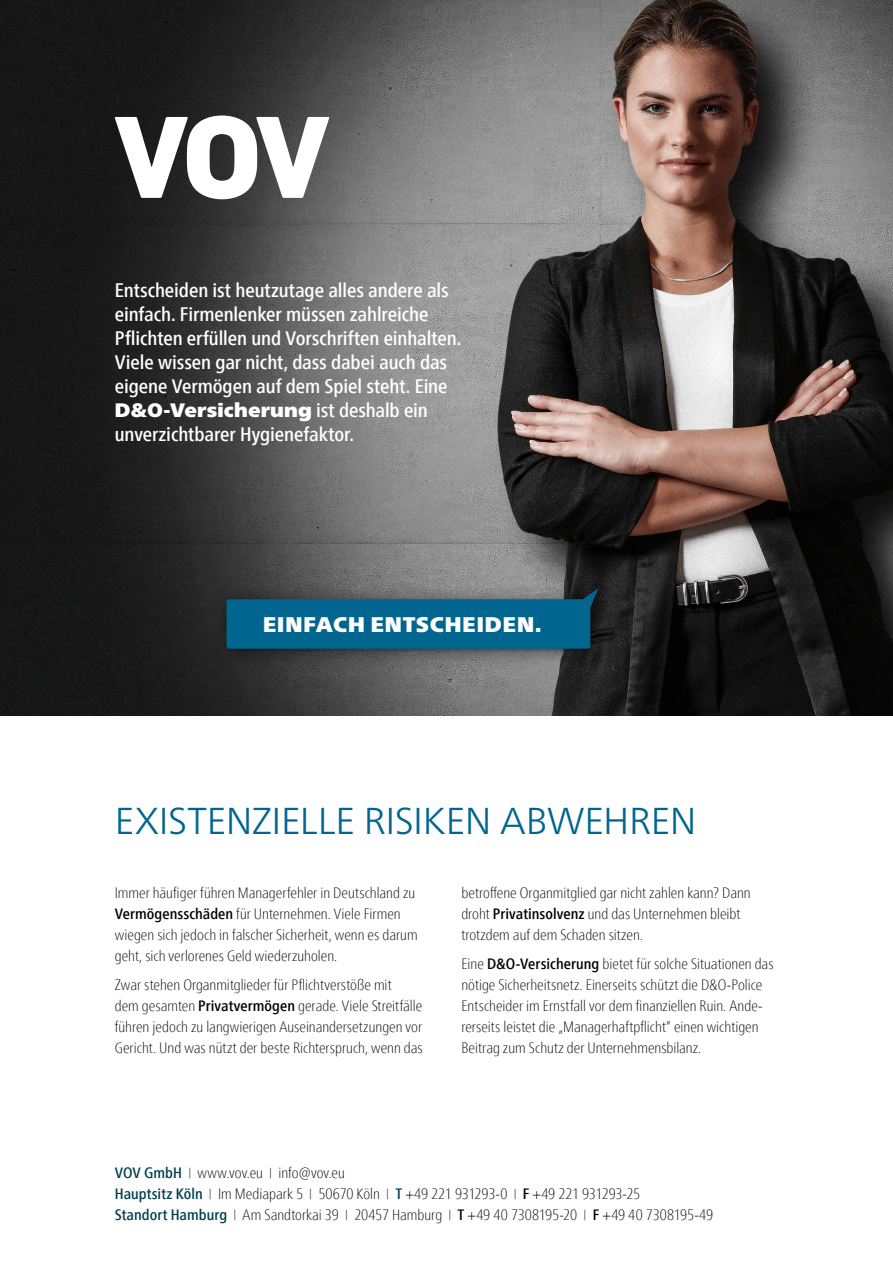
<style>
.page{position:relative;width:893px;height:1263px;background:#fff}
.page>*{position:absolute;margin:0;border:0;box-sizing:border-box;transform-origin:0 0}
.t1{font:300 37.5px "Frutiger Neue LT Pro";letter-spacing:-.01em;color:#00668f}
.t2{font:21.15px "Frutiger Neue LTW1 G X Black";letter-spacing:.045em;color:#fff}
.t3{font:500 condensed 19.5px/24px "Frutiger Neue LT Pro";letter-spacing:-.005em;color:#fff}
.t4{font:19.5px "Frutiger Neue LT Pro X Black";letter-spacing:.005em;color:#fff}
.t5{font:100 condensed 15px/21px "Frutiger Neue LT Pro";color:#000}
.s1{font-family:"Frutiger Neue LT Pro";font-weight:500;font-stretch:condensed}
.s2{font-weight:500}
.s3{font-weight:500;color:#003e50}
.s4{font-size:10.5px}
</style>
<div class="page">
<img style="left:0;top:0;width:893px;height:715px">
<div style="left:211px;top:575px;width:407px;height:96px;background:#000;opacity:.5"></div>
<img style="left:224px;top:585px;width:380px;height:69px">
<svg style="left:226px;top:588px;width:372px;height:61px;background:#126383"></svg>
<svg style="left:115px;top:115px;width:214px;height:84px"></svg>
<h3 class="t3" style="left:115px;top:278px;width:348px">Entscheiden ist heutzutage alles andere als einfach. Firmenlenker müssen zahlreiche Pflichten erfüllen und Vorschriften einhalten.<br>Viele wissen gar nicht, dass dabei auch das eigene Vermögen auf dem Spiel steht. Eine</h3>
<h3 class="t4" style="left:115px;top:398px;width:315px">D&amp;O-Versicherung <span class="s1">ist deshalb ein</span></h3>
<h3 class="t3" style="left:115px;top:422px;width:241px">unverzichtbarer Hygienefaktor.</h3>
<h2 class="t2" style="left:263px;top:608px;width:280px">EINFACH ENTSCHEIDEN.</h2>
<h1 class="t1" style="left:115px;top:798px;width:583px">EXISTENZIELLE RISIKEN ABWEHREN</h1>
<p class="t5" style="left:115px;top:882px;width:304px">Immer häufiger führen Managerfehler in Deutschland zu <span class="s2">Vermögensschäden</span> für Unternehmen. Viele Firmen wiegen sich jedoch in falscher Sicherheit, wenn es darum geht, sich verlorenes Geld wiederzuholen.</p>
<p class="t5" style="left:115px;top:974px;width:309px">Zwar stehen Organmitglieder für Pflichtverstöße mit<br>dem gesamten <span class="s2">Privatvermögen</span> gerade. Viele Streitfälle führen jedoch zu langwierigen Auseinandersetzungen vor Gericht. Und was nützt der beste Richterspruch, wenn das</p>
<p class="t5" style="left:461px;top:882px;width:291px">betroffene Organmitglied gar nicht zahlen kann? Dann droht <span class="s2">Privatinsolvenz</span> und das Unternehmen bleibt trotzdem auf dem Schaden sitzen.</p>
<p class="t5" style="left:461px;top:953px;width:314px">Eine <span class="s2">D&amp;O-Versicherung</span> bietet für solche Situationen das nötige Sicherheitsnetz. Einerseits schützt die D&amp;O-Police Entscheider im Ernstfall vor dem finanziellen Ruin. Ande&shy;rerseits leistet die „Managerhaftpflicht“ einen wichtigen Beitrag zum Schutz der Unternehmensbilanz.</p>
<p class="t5" style="left:115px;top:1162px;width:600px"><span class="s3">VOV GmbH</span> <span class="s4">|</span> www.vov.eu <span class="s4">|</span> info@vov.eu<br><span class="s3">Hauptsitz Köln</span> <span class="s4">|</span> Im Mediapark 5 <span class="s4">|</span> 50670 Köln <span class="s4">|</span> <span class="s3">T</span> +49 221 931293-0 <span class="s4">|</span> <span class="s2">F</span> +49 221 931293-25<br><span class="s3">Standort Hamburg</span> <span class="s4">|</span> Am Sandtorkai 39 <span class="s4">|</span> 20457 Hamburg <span class="s4">|</span> <span class="s2">T</span> +49 40 7308195-20 <span class="s4">|</span> <span class="s2">F</span> +49 40 7308195-49</p>
</div>
